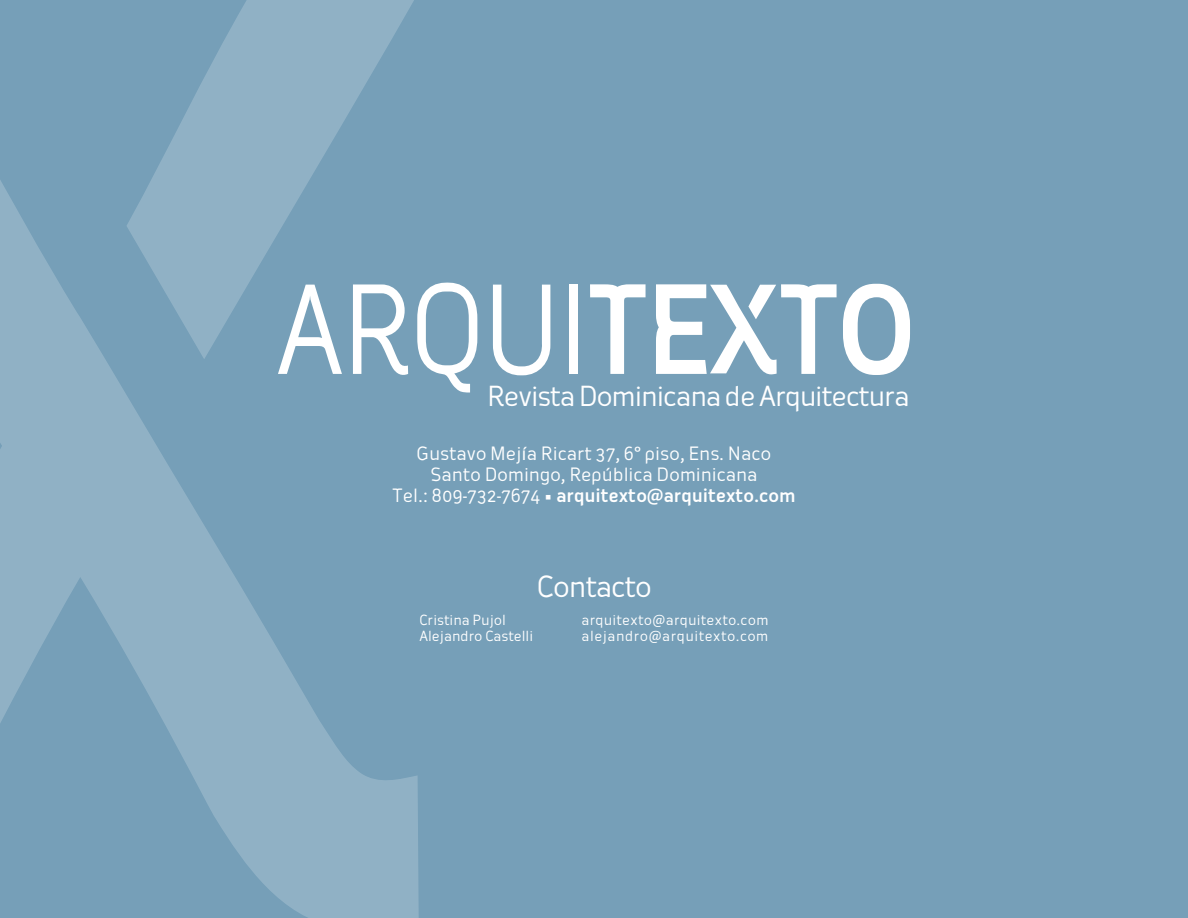
<style>
.page{position:relative;width:1188px;height:918px;background:#769fb8}
.page>*{position:absolute;margin:0;border:0;box-sizing:border-box;transform-origin:0 0}
.t1{font:28.5px "Oceania Display";letter-spacing:-.04em;color:#fff}
.t2{font:27px "Oceania Display";letter-spacing:-.04em;color:#fff}
.t3{font:18px/21px "Oceania Display";letter-spacing:-.005em;color:#fff;text-align:center}
.t4{font:13.8px "Oceania Display";letter-spacing:.015em;color:#fff}
.t5{font:13.8px "Oceania Display";letter-spacing:.04em;color:#fff}
.s1{font-weight:500}
</style>
<div class="page">
<svg style="left:843px;top:284px;width:67px;height:91px"></svg>
<svg style="left:590px;top:284px;width:56px;height:90px"></svg>
<svg style="left:656px;top:284px;width:181px;height:91px"></svg>
<svg style="left:419px;top:283px;width:58px;height:110px"></svg>
<svg style="left:493px;top:285px;width:57px;height:90px"></svg>
<div style="left:570px;top:285px;width:8px;height:89px;background:#fff"></div>
<svg style="left:0;top:0;width:419px;height:918px"></svg>
<h2 class="t2" style="left:487px;top:381px;width:424px">Revista Dominicana de Arquitectura</h2>
<p class="t3" style="left:392px;top:443px;width:405px">Gustavo Mejía Ricart 37, 6° piso, Ens. Naco<br>Santo Domingo, República Dominicana<br>Tel.: 809-732-7674 • <span class="s1">arquitexto@arquitexto.com</span></p>
<h1 class="t1" style="left:537px;top:570px;width:117px">Contacto</h1>
<p class="t4" style="left:419px;top:612px;width:88px">Cristina Pujol</p>
<p class="t4" style="left:581px;top:612px;width:189px">arquitexto@arquitexto.com</p>
<p class="t4" style="left:420px;top:629px;width:115px">Alejandro Castelli</p>
<p class="t5" style="left:582px;top:629px;width:188px">alejandro@arquitexto.com</p>
</div>
